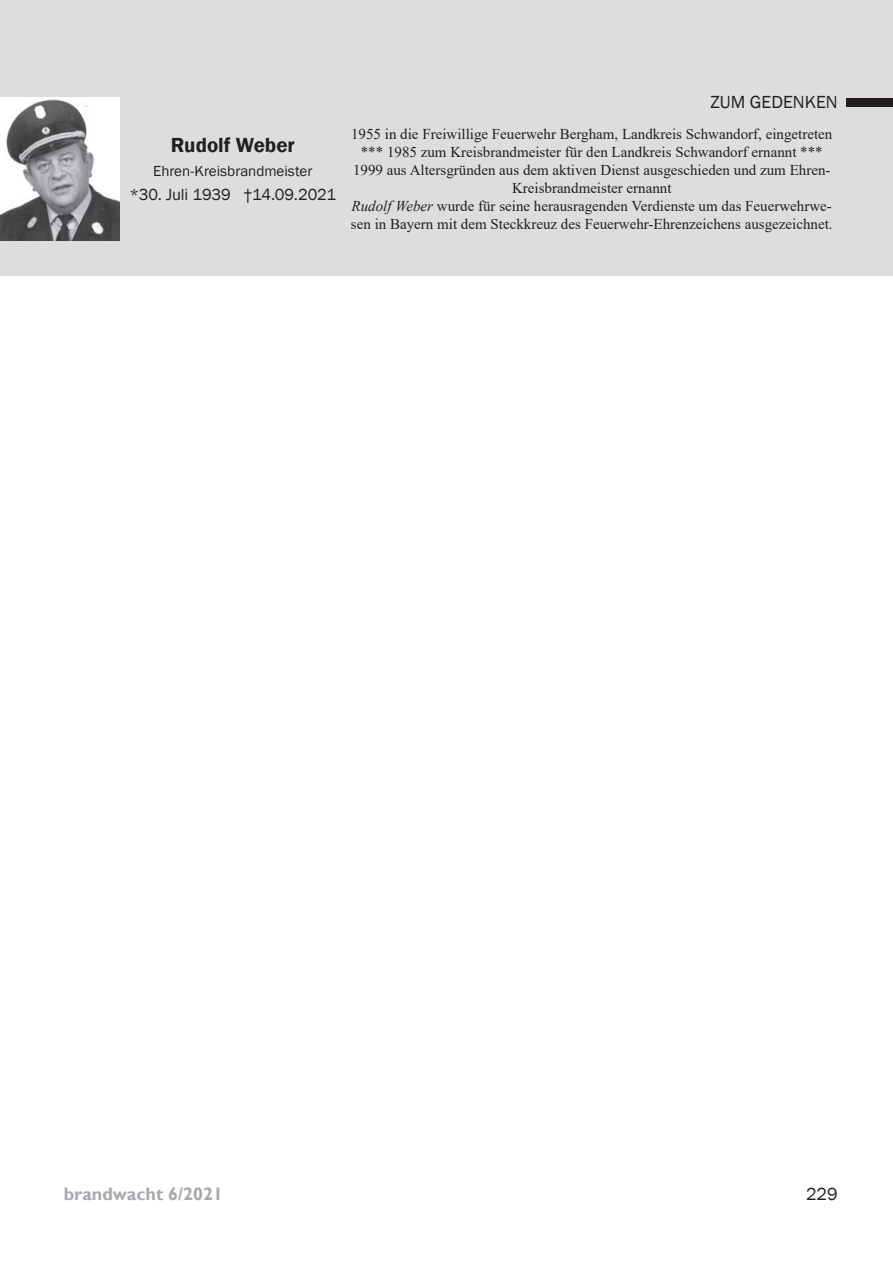
<style>
.page{position:relative;width:893px;height:1263px;background:#fff}
.page>*{position:absolute;margin:0;border:0;box-sizing:border-box;transform-origin:0 0}
.t1{font:600 21px "Franklin Gothic";color:#231f20}
.t2{font:700 18px "Gill Sans";color:#a8a9ad}
.t3{font:18px "Franklin Gothic";color:#231f20}
.t4{font:16.5px "Franklin Gothic";letter-spacing:-.01em;color:#231f20}
.t5{font:15px/18px "Times New Roman";color:#231f20;text-align:center}
.t6{font:15px "Franklin Gothic";color:#231f20}
.s1{font-style:italic}
</style>
<div class="page">
<div style="left:0;top:0;width:893px;height:276px;background:#dcdddf"></div>
<div style="left:846px;top:98px;width:47px;height:8px;background:#231f20"></div>
<img style="left:0;top:97px;width:119px;height:143px">
<h1 class="t1" style="left:171px;top:133px;width:126px">Rudolf Weber</h1>
<p class="t6" style="left:153px;top:165px;width:161px">Ehren-Kreisbrandmeister</p>
<p class="t4" style="left:130px;top:188px;width:208px">*30. Juli 1939 †14.09.2021</p>
<p class="t3" style="left:710px;top:95px;width:129px">ZUM GEDENKEN</p>
<p class="t5" style="left:351px;top:127px;width:483px">1955 in die Freiwillige Feuerwehr Bergham, Landkreis Schwandorf, eingetreten *** 1985 zum Kreisbrandmeister für den Landkreis Schwandorf ernannt *** 1999 aus Altersgründen aus dem aktiven Dienst ausgeschieden und zum Ehren-Kreisbrandmeister ernannt<br><span class="s1">Rudolf Weber</span> wurde für seine herausragenden Verdienste um das Feuerwehrwe&shy;sen in Bayern mit dem Steckkreuz des Feuerwehr-Ehrenzeichens ausgezeichnet.</p>
<p class="t2" style="left:64px;top:1183px;width:161px">brandwacht 6/2021</p>
<p class="t3" style="left:806px;top:1186px;width:33px">229</p>
</div>
